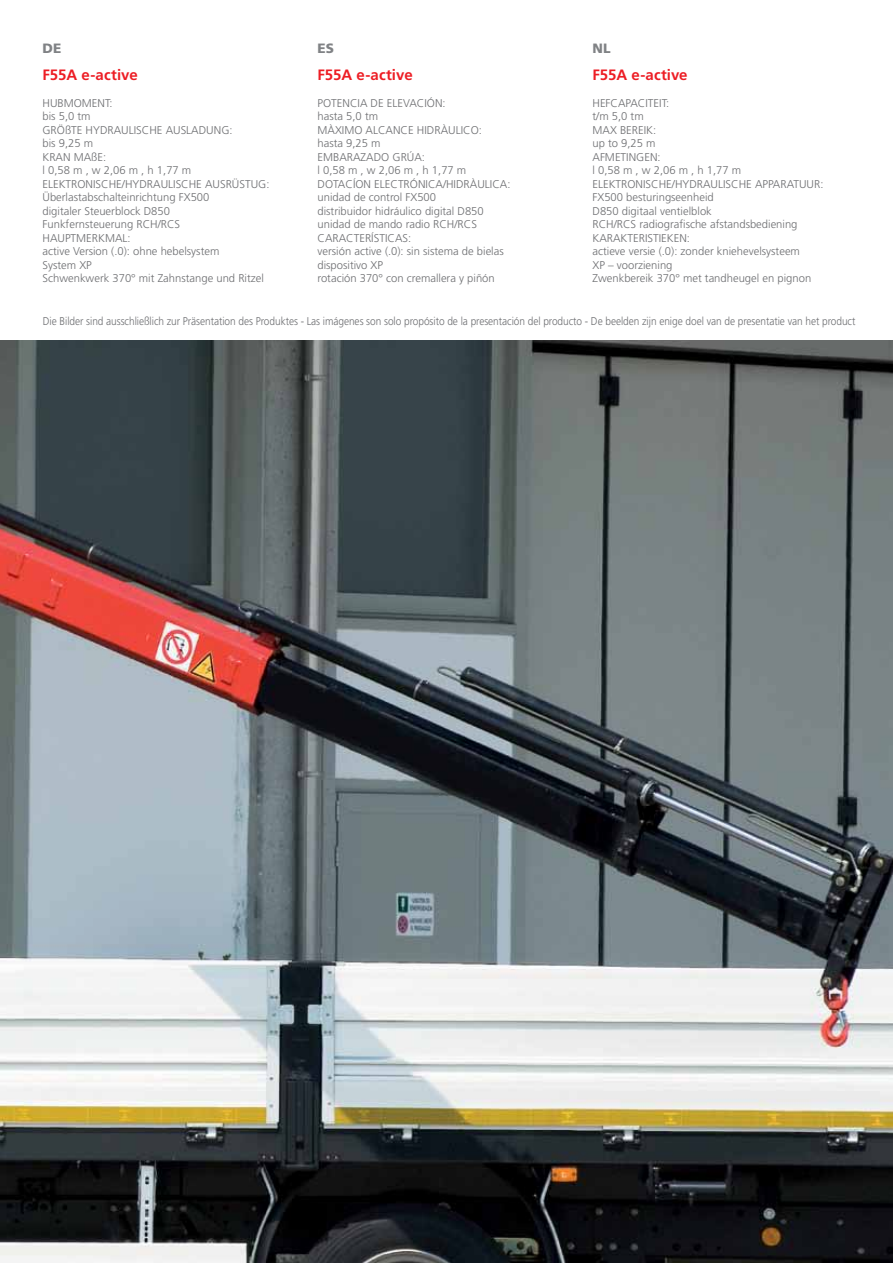
<style>
.page{position:relative;width:893px;height:1263px;background:#fff}
.page>*{position:absolute;margin:0;border:0;box-sizing:border-box;transform-origin:0 0}
.t1{font:700 15px "Frutiger";color:#ed1d24}
.t2{font:900 13.5px "Frutiger";color:#808285}
.t3{font:300 11.25px/13.5px "Frutiger";color:#6d6e71}
.t4{font:300 11.25px "Frutiger";color:#6d6e71;scale:.9 1}
</style>
<div class="page">
<img style="left:0;top:341px;width:893px;height:922px">
<p class="t2" style="left:317px;top:40px;width:18px">ES</p>
<h1 class="t1" style="left:317px;top:66px;width:97px">F55A e-active</h1>
<p class="t3" style="left:317px;top:96px;width:195px">POTENCIA DE ELEVACIÓN:<br>hasta 5,0 tm<br>MÀXIMO ALCANCE HIDRÀULICO:<br>hasta 9,25 m<br>EMBARAZADO GRÚA:<br>l 0,58 m , w 2,06 m , h 1,77 m<br>DOTACÍON ELECTRÓNICA/HIDRÀULICA: unidad de control FX500<br>distribuidor hidráulico digital D850 unidad de mando radio RCH/RCS<br>CARACTERÍSTICAS:<br>versión active (.0): sin sistema de bielas dispositivo XP<br>rotación 370° con cremallera y piñón</p>
<p class="t2" style="left:43px;top:40px;width:20px">DE</p>
<h1 class="t1" style="left:43px;top:66px;width:97px">F55A e-active</h1>
<p class="t3" style="left:43px;top:96px;width:228px">HUBMOMENT:<br>bis 5,0 tm<br>GRÖßTE HYDRAULISCHE AUSLADUNG:<br>bis 9,25 m<br>KRAN MAßE:<br>l 0,58 m , w 2,06 m , h 1,77 m<br>ELEKTRONISCHE/HYDRAULISCHE AUSRÜSTUG:<br>Überlastabschalteinrichtung FX500<br>digitaler Steuerblock D850<br>Funkfernsteuerung RCH/RCS<br>HAUPTMERKMAL:<br>active Version (.0): ohne hebelsystem<br>System XP<br>Schwenkwerk 370° mit Zahnstange und Ritzel</p>
<p class="t2" style="left:592px;top:40px;width:20px">NL</p>
<h1 class="t1" style="left:592px;top:66px;width:97px">F55A e-active</h1>
<p class="t3" style="left:592px;top:96px;width:232px">HEFCAPACITEIT:<br>t/m 5,0 tm<br>MAX BEREIK:<br>up to 9,25 m<br>AFMETINGEN:<br>l 0,58 m , w 2,06 m , h 1,77 m<br>ELEKTRONISCHE/HYDRAULISCHE APPARATUUR:<br>FX500 besturingseenheid<br>D850 digitaal ventielblok<br>RCH/RCS radiografische afstandsbediening<br>KARAKTERISTIEKEN:<br>actieve versie (.0): zonder kniehevelsysteem<br>XP – voorziening<br>Zwenkbereik 370° met tandheugel en pignon</p>
<p class="t4" style="left:43px;top:315px;width:904px">Die Bilder sind ausschließlich zur Präsentation des Produktes - Las imágenes son solo propósito de la presentación del producto - De beelden zijn enige doel van de presentatie van het product</p>
</div>
